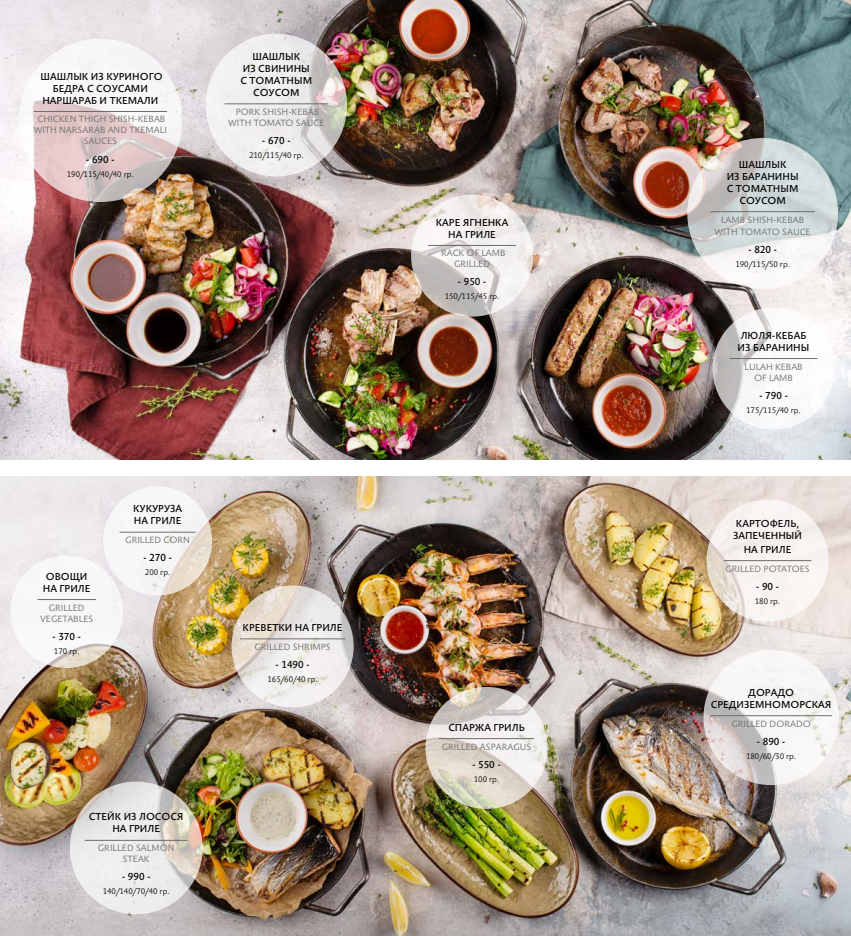
<style>
.page{position:relative;width:851px;height:936px;background:#fff}
.page>*{position:absolute;margin:0;border:0;box-sizing:border-box;transform-origin:0 0}
.t1{font:10px/12px "Anselm Sans";color:#000;text-align:center}
.t2{font:300 9px/11px "Anselm Sans";color:#6e6e6e;text-align:center}
.t3{font:300 8px "Anselm Sans";color:#000}
</style>
<div class="page">
<img style="left:0;top:0;width:850px;height:459px">
<img style="left:0;top:477px;width:850px;height:458px">
<svg style="left:206px;top:34px;width:141px;height:142px;fill:#efeded"></svg>
<svg style="left:18px;top:39px;width:164px;height:163px"></svg>
<svg style="left:103px;top:486px;width:109px;height:109px;fill:#f7f5f6"></svg>
<svg style="left:10px;top:555px;width:113px;height:113px"></svg>
<svg style="left:70px;top:781px;width:132px;height:133px;fill:#eceaeb"></svg>
<svg style="left:231px;top:585px;width:122px;height:122px"></svg>
<svg style="left:706px;top:499px;width:122px;height:122px;fill:#f7f3f1"></svg>
<svg style="left:425px;top:686px;width:122px;height:122px"></svg>
<svg style="left:703px;top:649px;width:135px;height:136px;fill:#f7f6f5"></svg>
<svg style="left:411px;top:194px;width:122px;height:122px;fill:#f1edec"></svg>
<svg style="left:687px;top:138px;width:151px;height:151px"></svg>
<svg style="left:712px;top:307px;width:122px;height:122px"></svg>
<hr style="left:120px;top:532px;width:76px;height:1px;background:#6e6e6e">
<hr style="left:37px;top:599px;width:59px;height:1px;background:#6e6e6e">
<hr style="left:85px;top:840px;width:103px;height:1px;background:#6e6e6e">
<hr style="left:723px;top:560px;width:88px;height:1px;background:#6e6e6e">
<hr style="left:729px;top:358px;width:88px;height:1px;background:#6e6e6e">
<hr style="left:428px;top:245px;width:88px;height:1px;background:#6e6e6e">
<hr style="left:710px;top:211px;width:105px;height:1px;background:#6e6e6e">
<hr style="left:224px;top:103px;width:104px;height:1px;background:#6e6e6e">
<hr style="left:34px;top:111px;width:133px;height:1px;background:#6e6e6e">
<hr style="left:710px;top:715px;width:122px;height:1px;background:#6e6e6e">
<hr style="left:439px;top:738px;width:95px;height:1px;background:#6e6e6e">
<hr style="left:240px;top:638px;width:105px;height:1px;background:#6e6e6e">
<p class="t1" style="left:41px;top:70px;width:123px">ШАШЛЫК ИЗ КУРИНОГО<br>БЕДРА С СОУСАМИ<br>НАРШАРАБ И ТКЕМАЛИ</p>
<p class="t2" style="left:34px;top:114px;width:135px">CHICKEN THIGH SHISH-KEBAB<br>WITH NARSARAB AND TKEMALI<br>SAUCES</p>
<p class="t1" style="left:86px;top:153px;width:30px">- 690 -</p>
<p class="t3" style="left:67px;top:168px;width:69px">190/115/40/40 гр.</p>
<p class="t1" style="left:240px;top:50px;width:73px">ШАШЛЫК<br>ИЗ СВИНИНЫ<br>С ТОМАТНЫМ<br>СОУСОМ</p>
<p class="t2" style="left:228px;top:106px;width:98px">PORK SHISH-KEBAB<br>WITH TOMATO SAUCE</p>
<p class="t1" style="left:262px;top:134px;width:30px">- 670 -</p>
<p class="t3" style="left:249px;top:149px;width:56px">210/115/40 гр.</p>
<p class="t1" style="left:43px;top:570px;width:49px">ОВОЩИ<br>НА ГРИЛЕ</p>
<p class="t2" style="left:40px;top:601px;width:55px">GRILLED<br>VEGETABLES</p>
<p class="t1" style="left:52px;top:630px;width:30px">- 370 -</p>
<p class="t3" style="left:54px;top:645px;width:27px">170 гр.</p>
<p class="t1" style="left:133px;top:502px;width:50px;text-align:left">КУКУРУЗА<br>НА ГРИЛЕ</p>
<p class="t2" style="left:125px;top:534px;width:66px">GRILLED CORN</p>
<p class="t1" style="left:143px;top:551px;width:30px">- 270 -</p>
<p class="t3" style="left:145px;top:566px;width:27px">200 гр.</p>
<p class="t1" style="left:89px;top:810px;width:96px">СТЕЙК ИЗ ЛОСОСЯ<br>НА ГРИЛЕ</p>
<p class="t2" style="left:98px;top:842px;width:78px">GRILLED SALMON<br>STEAK</p>
<p class="t1" style="left:122px;top:870px;width:30px">- 990 -</p>
<p class="t3" style="left:103px;top:885px;width:69px">140/140/70/40 гр.</p>
<p class="t1" style="left:242px;top:621px;width:101px">КРЕВЕТКИ НА ГРИЛЕ</p>
<p class="t2" style="left:254px;top:641px;width:78px">GRILLED SHRIMPS</p>
<p class="t1" style="left:275px;top:658px;width:36px">- 1490 -</p>
<p class="t3" style="left:267px;top:673px;width:52px">165/60/40 гр.</p>
<p class="t1" style="left:436px;top:216px;width:74px">КАРЕ ЯГНЕНКА<br>НА ГРИЛЕ</p>
<p class="t2" style="left:441px;top:248px;width:66px">RACK OF LAMB<br>GRILLED</p>
<p class="t1" style="left:457px;top:276px;width:30px">- 950 -</p>
<p class="t3" style="left:444px;top:291px;width:56px">150/115/45 гр.</p>
<p class="t1" style="left:448px;top:721px;width:78px">СПАРЖА ГРИЛЬ</p>
<p class="t2" style="left:441px;top:740px;width:91px">GRILLED ASPARAGUS</p>
<p class="t1" style="left:472px;top:758px;width:30px">- 550 -</p>
<p class="t3" style="left:473px;top:773px;width:27px">100 гр.</p>
<p class="t1" style="left:726px;top:158px;width:73px">ШАШЛЫК<br>ИЗ БАРАНИНЫ<br>С ТОМАТНЫМ<br>СОУСОМ</p>
<p class="t2" style="left:714px;top:213px;width:98px;line-height:12px">LAMB SHISH-KEBAB<br>WITH TOMATO SAUCE</p>
<p class="t1" style="left:748px;top:243px;width:30px">- 820 -</p>
<p class="t3" style="left:735px;top:258px;width:56px">190/115/50 гр.</p>
<p class="t1" style="left:737px;top:329px;width:73px">ЛЮЛЯ-КЕБАБ<br>ИЗ БАРАНИНЫ</p>
<p class="t2" style="left:744px;top:361px;width:60px">LULAH KEBAB<br>OF LAMB</p>
<p class="t1" style="left:759px;top:389px;width:30px">- 790 -</p>
<p class="t3" style="left:746px;top:404px;width:56px">175/115/40 гр.</p>
<p class="t1" style="left:732px;top:517px;width:71px;text-align:left">КАРТОФЕЛЬ,<br>ЗАПЕЧЕННЫЙ</p>
<p class="t1" style="left:743px;top:543px;width:49px">НА ГРИЛЕ</p>
<p class="t2" style="left:725px;top:563px;width:86px">GRILLED POTATOES</p>
<p class="t1" style="left:755px;top:580px;width:25px">- 90 -</p>
<p class="t3" style="left:754px;top:595px;width:27px">180 гр.</p>
<p class="t1" style="left:710px;top:686px;width:122px">ДОРАДО<br>СРЕДИЗЕМНОМОРСКАЯ</p>
<p class="t2" style="left:731px;top:718px;width:81px">GRILLED DORADO</p>
<p class="t1" style="left:756px;top:735px;width:30px">- 890 -</p>
<p class="t3" style="left:745px;top:750px;width:52px">180/60/30 гр.</p>
</div>
